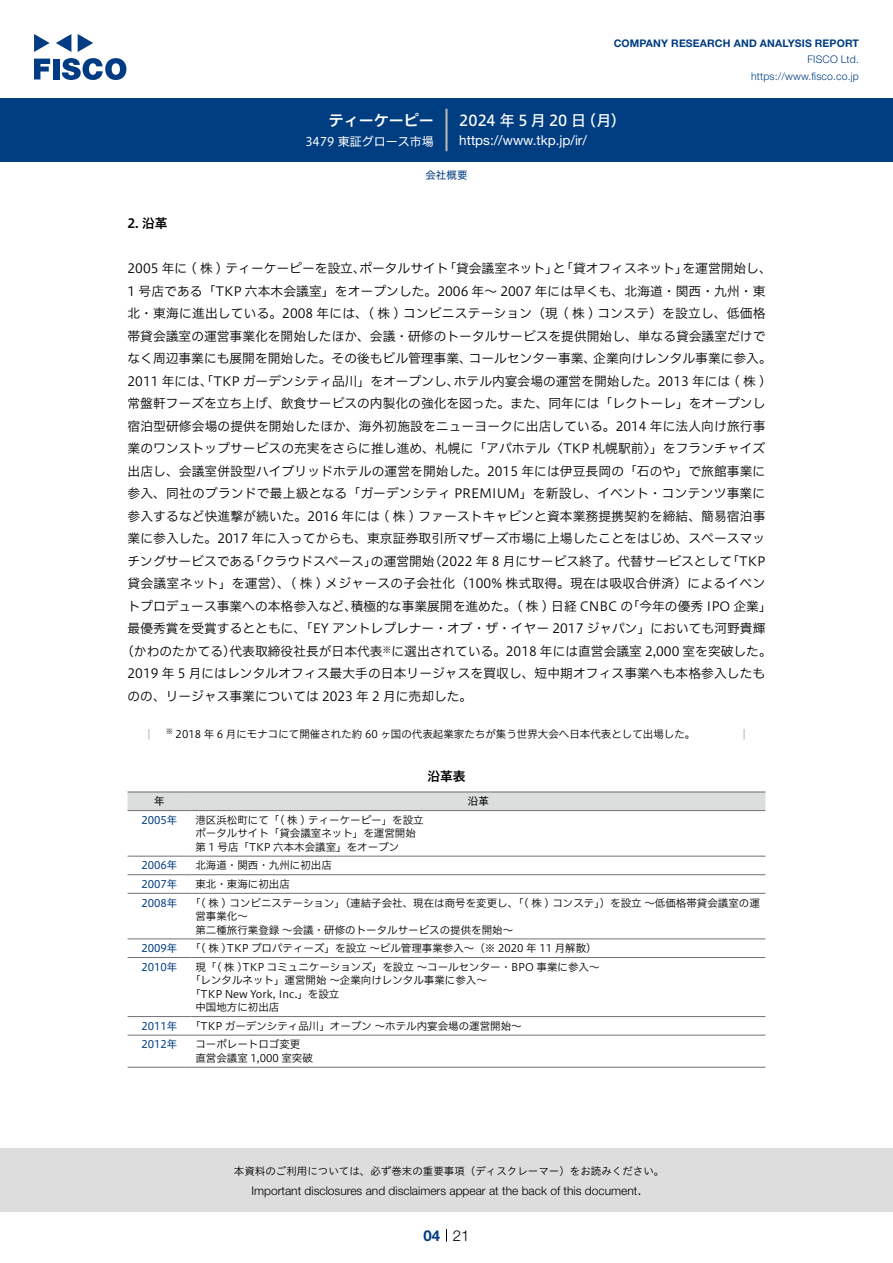
<style>
.page{position:relative;width:893px;height:1263px;background:#fff}
.page>*{position:absolute;margin:0;border:0;box-sizing:border-box;transform-origin:0 0}
.t1{font:15px "Hiragino UD Sans F Std N W5";letter-spacing:.01em;color:#fff}
.t2{font:15px "Hiragino UD Sans F Std N W6";color:#fff}
.t3{font:300 15px "Helvetica Neue LT Std";color:#000}
.t4{font:700 15px "Helvetica Neue LT Std";color:#003d81}
.t5{font:13.5px "Helvetica Neue LT Std";color:#fff}
.t6{font:12.75px/22.5px "Hiragino UD Sans F Std N W3";color:#000}
.t7{font:12.75px "Hiragino UD Sans F Std N W3";letter-spacing:.02em;color:#000}
.t8{font:12.75px "Hiragino UD Sans F Std N W6";color:#000}
.t9{font:300 12px "Helvetica Neue LT Std";color:#000}
.t10{font:12px "Hiragino UD Sans F Std N W4";color:#fff}
.t11{font:10.5px/13.5px "Hiragino UD Sans F Std N W3";color:#000}
.t12{font:10.5px "Hiragino UD Sans F Std N W4";color:#003d81}
.t13{font:10.5px "Hiragino UD Sans Std W3";color:#000}
.t14{font:700 10.5px "Helvetica Neue LT Std";letter-spacing:.015em;color:#003d81}
.t15{font:300 10.5px/16.5px "Helvetica Neue LT Std";letter-spacing:.015em;color:#003d81;text-align:right}
.t16{font:10.5px "Hiragino UD Sans F Std N W4";color:#000}
.t17{font:8.85px "Hiragino UD Sans F Std N W3";color:#000}
.t18{font:7.35px "Hiragino UD Sans F Std N W3";color:#000}
</style>
<div class="page">
<div style="left:0;top:1148px;width:893px;height:64px;background:#ddd"></div>
<svg style="left:34px;top:59px;width:16px;height:20px"></svg>
<div style="left:53px;top:59px;width:6px;height:20px;background:#003b83"></div>
<svg style="left:62px;top:58px;width:64px;height:22px"></svg>
<svg style="left:34px;top:34px;width:16px;height:18px"></svg>
<svg style="left:78px;top:34px;width:15px;height:18px"></svg>
<svg style="left:56px;top:34px;width:15px;height:18px"></svg>
<div style="left:0;top:98px;width:893px;height:64px;background:#003d81"></div>
<hr style="left:445px;top:109px;width:3px;height:42px;background:#b5b5b6">
<svg style="left:446px;top:1229px;width:1px;height:13px"></svg>
<svg style="left:148px;top:729px;width:2px;height:10px"></svg>
<svg style="left:743px;top:729px;width:2px;height:10px"></svg>
<div style="left:128px;top:792px;width:637px;height:18px;background:#dcdddd"></div>
<hr style="left:128px;top:810px;width:63px;height:1px;background:#727171">
<hr style="left:191px;top:810px;width:574px;height:1px;background:#727171">
<hr style="left:128px;top:856px;width:63px;height:1px;background:#727171">
<hr style="left:191px;top:856px;width:574px;height:1px;background:#727171">
<hr style="left:128px;top:874px;width:63px;height:1px;background:#727171">
<hr style="left:191px;top:874px;width:574px;height:1px;background:#727171">
<hr style="left:128px;top:893px;width:63px;height:1px;background:#727171">
<hr style="left:191px;top:893px;width:574px;height:1px;background:#727171">
<hr style="left:128px;top:939px;width:63px;height:1px;background:#727171">
<hr style="left:191px;top:939px;width:574px;height:1px;background:#727171">
<hr style="left:128px;top:957px;width:63px;height:1px;background:#727171">
<hr style="left:191px;top:957px;width:574px;height:1px;background:#727171">
<hr style="left:128px;top:1016px;width:63px;height:1px;background:#727171">
<hr style="left:191px;top:1016px;width:574px;height:1px;background:#727171">
<hr style="left:128px;top:1035px;width:63px;height:1px;background:#727171">
<hr style="left:191px;top:1035px;width:574px;height:1px;background:#727171">
<hr style="left:128px;top:1067px;width:63px;height:1px;background:#727171">
<hr style="left:191px;top:1067px;width:574px;height:1px;background:#727171">
<hr style="left:128px;top:791px;width:63px;height:1px;background:#727171">
<hr style="left:191px;top:791px;width:574px;height:1px;background:#727171">
<p class="t2" style="left:329px;top:109px;width:106px">ティーケーピー</p>
<p class="t10" style="left:305px;top:132px;width:130px">3479 東証グロース市場</p>
<p class="t14" style="left:614px;top:37px;width:247px">COMPANY RESEARCH AND ANALYSIS REPORT</p>
<p class="t15" style="left:751px;top:51px;width:109px">FISCO Ltd. https://www.fisco.co j p.</p>
<p class="t1" style="left:581px;top:109px;width:46px">（月(</p>
<p class="t1" style="left:459px;top:109px;width:128px">2024 年 5月20 日</p>
<p class="t5" style="left:459px;top:132px;width:129px">https: / / w w w . t k p j p. /i r/</p>
<p class="t8" style="left:128px;top:214px;width:42px">2. 沿革</p>
<p class="t12" style="left:425px;top:167px;width:43px">会社概要</p>
<p class="t6" style="left:359px;top:256px;width:91px">ポータルサイト</p>
<p class="t6" style="left:128px;top:256px;width:240px">2005 年に ( 株 ) ティーケーピーを設立、</p>
<p class="t6" style="left:128px;top:279px;width:639px">1 号店である「TKP 六本木会議室」をオープンした。2006 年～ 2007 年には早くも、北海道・関西・九州・東</p>
<p class="t6" style="left:128px;top:301px;width:639px">北・東海に進出している。2008 年には、( 株 ) コンビニステーション（現 ( 株 ) コンステ）を設立し、低価格</p>
<p class="t6" style="left:128px;top:324px;width:639px">帯貸会議室の運営事業化を開始したほか、会議・研修のトータルサービスを提供開始し、単なる貸会議室だけで</p>
<p class="t6" style="left:593px;top:346px;width:180px">企業向けレンタル事業に参入。</p>
<p class="t6" style="left:443px;top:256px;width:246px">「貸会議室ネット 「と」 貸オフィスネット」</p>
<p class="t6" style="left:682px;top:256px;width:91px">を運営開始し、</p>
<p class="t6" style="left:454px;top:346px;width:313px;text-indent:-326px">なく周辺事業にも展開を開始した。その後もビル管理事業、<br>ホテル内宴会場の運営を開始した。2013 年には ( 株 (</p>
<p class="t6" style="left:469px;top:346px;width:129px">コールセンター事業、</p>
<p class="t6" style="left:128px;top:369px;width:334px">2011 年には、「TKP ガーデンシティ品川」をオープンし、</p>
<p class="t6" style="left:128px;top:391px;width:639px">常盤軒フーズを立ち上げ、飲食サービスの内製化の強化を図った。また、同年には「レクトーレ」をオープンし</p>
<p class="t6" style="left:128px;top:414px;width:639px">宿泊型研修会場の提供を開始したほか、海外初施設をニューヨークに出店している。2014 年に法人向け旅行事</p>
<p class="t6" style="left:128px;top:436px;width:639px">業のワンストップサービスの充実をさらに推し進め、札幌に「アパホテル〈TKP 札幌駅前〉」をフランチャイズ</p>
<p class="t6" style="left:128px;top:459px;width:639px">出店し、会議室併設型ハイブリッドホテルの運営を開始した。2015 年には伊豆長岡の「石のや」で旅館事業に</p>
<p class="t6" style="left:128px;top:481px;width:639px">参入、同社のブランドで最上級となる「ガーデンシティ PREMIUM」を新設し、イベント・コンテンツ事業に</p>
<p class="t6" style="left:128px;top:504px;width:639px">参入するなど快進撃が続いた。2016 年には ( 株 ) ファーストキャビンと資本業務提携契約を締結、簡易宿泊事</p>
<p class="t6" style="left:128px;top:526px;width:639px">業に参入した。2017 年に入ってからも、東京証券取引所マザーズ市場に上場したことをはじめ、スペースマッ</p>
<p class="t6" style="left:726px;top:549px;width:41px">「TKP</p>
<p class="t6" style="left:128px;top:549px;width:129px">チングサービスである</p>
<p class="t7" style="left:128px;top:574px;width:639px">貸会議室ネット」を運営）、 ( 株 ) メジャースの子会社化（100% 株式取得。現在は吸収合併済）によるイベン</p>
<p class="t6" style="left:351px;top:594px;width:423px">積極的な事業展開を進めた。( 株 ) 日経 CNBC 「の今年の優秀 IPO 企業「</p>
<p class="t6" style="left:429px;top:549px;width:305px">（2022 年 8 月にサービス終了。代替サービスとして</p>
<p class="t6" style="left:249px;top:549px;width:129px">「クラウドスペース」</p>
<p class="t6" style="left:371px;top:549px;width:65px">の運営開始</p>
<p class="t6" style="left:128px;top:594px;width:231px">トプロデュース事業への本格参入など、</p>
<p class="t6" style="left:128px;top:616px;width:639px">最優秀賞を受賞するとともに、「EY アントレプレナー・オブ・ザ・イヤー 2017 ジャパン」においても河野貴輝</p>
<p class="t6" style="left:391px;top:639px;width:382px">に選出されている。2018 年には直営会議室 2,000 室を突破した。</p>
<p class="t6" style="left:230px;top:639px;width:154px">代表取締役社長が日本代表</p>
<p class="t6" style="left:128px;top:639px;width:639px;text-indent:-6px">（かわのたかてる）<br>2019 年 5 月にはレンタルオフィス最大手の日本リージャスを買収し、短中期オフィス事業へも本格参入したものの、リージャス事業については 2023 年 2 月に売却した。</p>
<p class="t11" style="left:176px;top:727px;width:521px">2018 年 6 月にモナコにて開催された約 60 ヶ国の代表起業家たちが集う世界大会へ日本代表として出場した。</p>
<p class="t17" style="left:383px;top:643px;width:10px">※</p>
<p class="t18" style="left:166px;top:726px;width:9px">※</p>
<p class="t16" style="left:154px;top:793px;width:12px">年</p>
<p class="t12" style="left:141px;top:812px;width:38px">2005年</p>
<p class="t12" style="left:141px;top:857px;width:38px">2006年</p>
<p class="t12" style="left:141px;top:876px;width:38px">2007年</p>
<p class="t12" style="left:141px;top:895px;width:38px">2008年</p>
<p class="t12" style="left:141px;top:940px;width:38px">2009年</p>
<p class="t12" style="left:141px;top:959px;width:38px">2010年</p>
<p class="t12" style="left:141px;top:1018px;width:38px">2011年</p>
<p class="t12" style="left:141px;top:1036px;width:38px">2012年</p>
<p class="t8" style="left:427px;top:767px;width:40px">沿革表</p>
<p class="t11" style="left:195px;top:812px;width:230px">港区浜松町にて「( 株 ) ティーケーピー」を設立</p>
<p class="t11" style="left:195px;top:826px;width:222px">ポータルサイト「貸会議室ネット」を運営開始第 1 号店「TKP 六本木会議室」をオープン</p>
<p class="t11" style="left:195px;top:858px;width:138px">北海道・関西・九州に初出店</p>
<p class="t11" style="left:195px;top:877px;width:96px">東北・東海に初出店</p>
<p class="t16" style="left:468px;top:793px;width:22px">沿革</p>
<p class="t11" style="left:190px;top:895px;width:571px">「( 株 ) コンビニステーション」（連結子会社、現在は商号を変更し、「( 株 ) コンステ」）を設立～低価格帯貸会議室の運</p>
<p class="t11" style="left:195px;top:909px;width:319px">営事業化~<br>第二種旅行業登録～会議・研修のトータルサービスの提供を開始~</p>
<p class="t11" style="left:190px;top:941px;width:408px">「( 株 )TKP プロパティーズ」を設立～ビル管理事業参入～（※ 2020 年 11 月解散(</p>
<p class="t11" style="left:195px;top:959px;width:406px">現「( 株 )TKP コミュニケーションズ」を設立～コールセンター・BPO 事業に参入~</p>
<p class="t11" style="left:190px;top:973px;width:298px">「レンタルネット」運営開始～企業向けレンタル事業に参入~</p>
<p class="t11" style="left:190px;top:986px;width:151px">「TKP New York, Inc 」. を設立</p>
<p class="t11" style="left:195px;top:1000px;width:85px">中国地方に初出店</p>
<p class="t11" style="left:190px;top:1018px;width:333px">「TKP ガーデンシティ品川」オープン～ホテル内宴会場の運営開始~</p>
<p class="t11" style="left:195px;top:1037px;width:106px">コーポレートロゴ変更</p>
<p class="t11" style="left:195px;top:1050px;width:119px">直営会議室 1,000 室突破</p>
<p class="t13" style="left:234px;top:1163px;width:432px">本資料のご利用については、必ず巻末の重要事項（ディスクレーマー）をお読みください。</p>
<p class="t3" style="left:637px;top:1180px;width:6px">.</p>
<p class="t9" style="left:251px;top:1183px;width:387px">Important disclosures and disclaimers appear at the back of this document</p>
<p class="t4" style="left:423px;top:1226px;width:18px">04</p>
<p class="t3" style="left:453px;top:1226px;width:18px">21</p>
</div>
